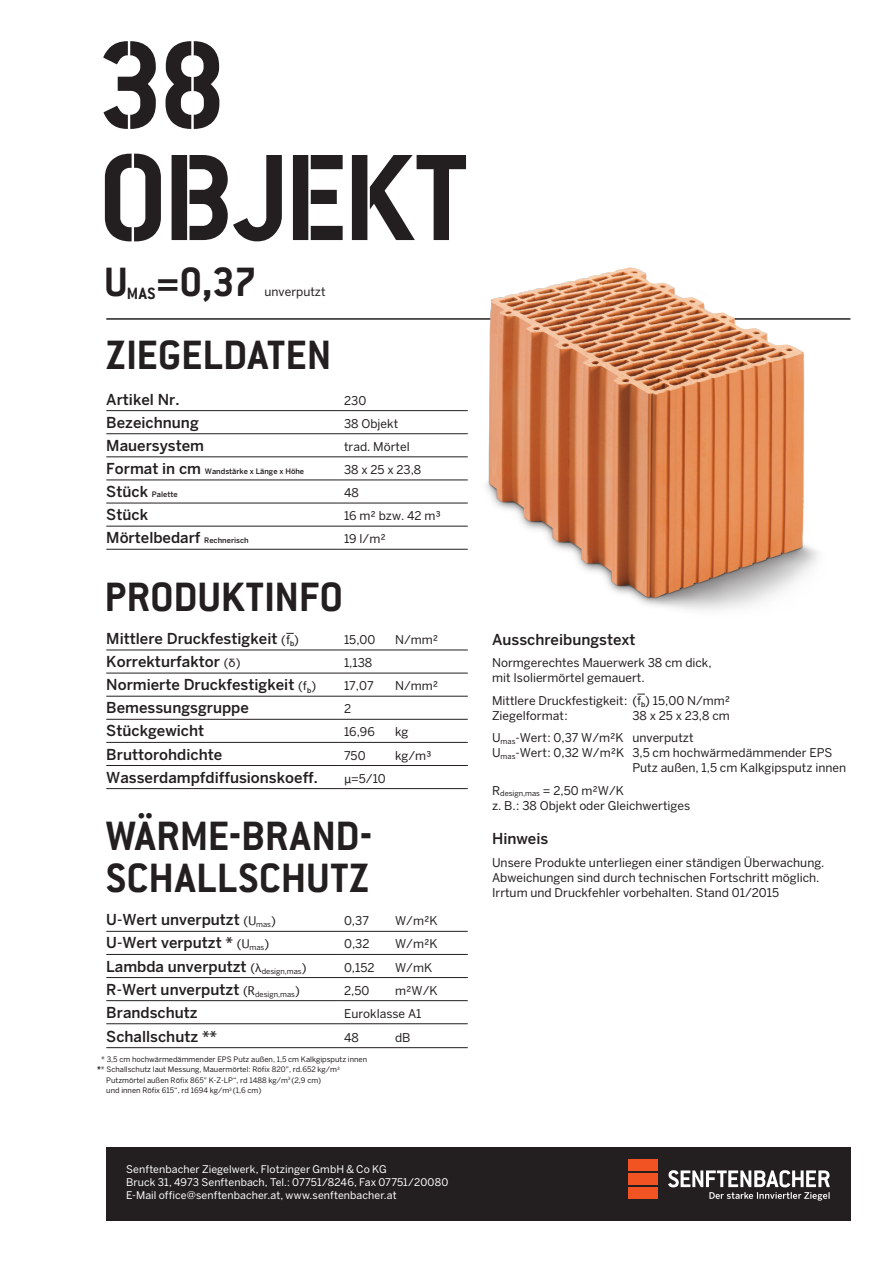
<style>
.page{position:relative;width:893px;height:1263px;background:#fff}
.page>*{position:absolute;margin:0;border:0;box-sizing:border-box;transform-origin:0 0}
.t1{font:135px/112.5px "OK Stencil";letter-spacing:-.04em;color:#231f20}
.t2{font:700 45px/42px "Conduit ITC";color:#231f20}
.t3{font:700 18px "Conduit ITC";color:#231f20}
.t4{font:500 15px "Benton Sans";color:#231f20}
.t5{font:12px/15px "Benton Sans";color:#231f20}
.t6{font:10.5px/12.8px "Benton Sans";letter-spacing:.01em;color:#fff}
.t7{font:7.5px "Benton Sans";color:#231f20}
.t8{font:500 7.5px "Benton Sans";color:#231f20}
.s1{font-size:15px}
.s2{font-size:7.5px}
.s3{font-weight:400;font-size:12px}
</style>
<div class="page">
<div style="left:106px;top:1147px;width:744px;height:73px;background:#231f20"></div>
<div style="left:629px;top:1187px;width:29px;height:12px;background:#f15422"></div>
<div style="left:629px;top:1173px;width:29px;height:11px;background:#f15422"></div>
<div style="left:629px;top:1159px;width:29px;height:11px;background:#f15422"></div>
<svg style="left:668px;top:1170px;width:162px;height:30px"></svg>
<hr style="left:106px;top:410px;width:232px;height:1px;background:#231f20">
<hr style="left:338px;top:410px;width:130px;height:1px;background:#231f20">
<hr style="left:106px;top:433px;width:232px;height:1px;background:#231f20">
<hr style="left:338px;top:433px;width:130px;height:1px;background:#231f20">
<hr style="left:106px;top:456px;width:232px;height:1px;background:#231f20">
<hr style="left:338px;top:456px;width:130px;height:1px;background:#231f20">
<hr style="left:106px;top:480px;width:232px;height:1px;background:#231f20">
<hr style="left:338px;top:480px;width:130px;height:1px;background:#231f20">
<hr style="left:106px;top:503px;width:232px;height:1px;background:#231f20">
<hr style="left:338px;top:503px;width:130px;height:1px;background:#231f20">
<hr style="left:106px;top:526px;width:232px;height:1px;background:#231f20">
<hr style="left:338px;top:526px;width:130px;height:1px;background:#231f20">
<hr style="left:106px;top:549px;width:232px;height:1px;background:#231f20">
<hr style="left:338px;top:549px;width:130px;height:1px;background:#231f20">
<hr style="left:106px;top:650px;width:232px;height:1px;background:#231f20">
<hr style="left:338px;top:650px;width:130px;height:1px;background:#231f20">
<hr style="left:106px;top:673px;width:232px;height:1px;background:#231f20">
<hr style="left:338px;top:673px;width:130px;height:1px;background:#231f20">
<hr style="left:106px;top:696px;width:232px;height:1px;background:#231f20">
<hr style="left:338px;top:696px;width:130px;height:1px;background:#231f20">
<hr style="left:106px;top:719px;width:232px;height:1px;background:#231f20">
<hr style="left:338px;top:719px;width:130px;height:1px;background:#231f20">
<hr style="left:106px;top:742px;width:232px;height:1px;background:#231f20">
<hr style="left:338px;top:742px;width:130px;height:1px;background:#231f20">
<hr style="left:106px;top:765px;width:232px;height:1px;background:#231f20">
<hr style="left:338px;top:765px;width:130px;height:1px;background:#231f20">
<hr style="left:106px;top:788px;width:232px;height:1px;background:#231f20">
<hr style="left:338px;top:788px;width:130px;height:1px;background:#231f20">
<hr style="left:106px;top:931px;width:232px;height:1px;background:#231f20">
<hr style="left:338px;top:931px;width:130px;height:1px;background:#231f20">
<hr style="left:106px;top:954px;width:232px;height:1px;background:#231f20">
<hr style="left:338px;top:954px;width:130px;height:1px;background:#231f20">
<hr style="left:106px;top:977px;width:232px;height:1px;background:#231f20">
<hr style="left:338px;top:977px;width:130px;height:1px;background:#231f20">
<hr style="left:106px;top:1000px;width:232px;height:1px;background:#231f20">
<hr style="left:338px;top:1000px;width:130px;height:1px;background:#231f20">
<hr style="left:106px;top:1023px;width:232px;height:1px;background:#231f20">
<hr style="left:338px;top:1023px;width:130px;height:1px;background:#231f20">
<hr style="left:106px;top:1047px;width:232px;height:1px;background:#231f20">
<hr style="left:338px;top:1047px;width:130px;height:1px;background:#231f20">
<hr style="left:106px;top:318px;width:744px;height:2px;background:#231f20">
<img style="left:478px;top:267px;width:373px;height:343px">
<h1 class="t1" style="left:97px;top:27px;width:372px">38<br>OBJEKT</h1>
<h2 class="t2" style="left:104px;top:260px;width:25px">U</h2>
<h2 class="t2" style="left:156px;top:260px;width:102px">=0,37</h2>
<p class="t5" style="left:264px;top:284px;width:63px">unverputzt</p>
<h3 class="t3" style="left:127px;top:283px;width:30px">MAS</h3>
<h2 class="t2" style="left:106px;top:333px;width:227px">ZIEGELDATEN</h2>
<p class="t4" style="left:106px;top:390px;width:75px">Artikel Nr.</p>
<p class="t5" style="left:344px;top:393px;width:24px">230</p>
<p class="t4" style="left:106px;top:413px;width:94px">Bezeichnung</p>
<p class="t5" style="left:344px;top:416px;width:56px">38 Objekt</p>
<p class="t4" style="left:106px;top:436px;width:99px">Mauersystem</p>
<p class="t5" style="left:344px;top:439px;width:67px">trad. Mörtel</p>
<p class="t8" style="left:106px;top:467px;width:199px"><span class="s1">Format in cm</span> Wandstärke x Länge x Höhe</p>
<p class="t5" style="left:344px;top:462px;width:79px">38 x 25 x 23,8</p>
<p class="t8" style="left:106px;top:490px;width:73px"><span class="s1">Stück</span> Palette</p>
<p class="t5" style="left:344px;top:485px;width:16px">48</p>
<p class="t4" style="left:106px;top:506px;width:43px">Stück</p>
<p class="t5" style="left:344px;top:508px;width:98px">16 m² bzw. 42 m³</p>
<p class="t4" style="left:106px;top:529px;width:144px">Mörtelbedarf <span class="s2">Rechnerisch</span></p>
<p class="t5" style="left:344px;top:531px;width:43px">19 l/m²</p>
<h2 class="t2" style="left:104px;top:575px;width:240px">PRODUKTINFO</h2>
<p class="t4" style="left:106px;top:630px;width:194px">Mittlere Druckfestigkeit <span class="s3">(f</span><sub>b</sub><span class="s3">)</span></p>
<p class="t5" style="left:344px;top:632px;width:33px">15,00</p>
<p class="t5" style="left:395px;top:632px;width:45px">N/mm²</p>
<p class="t4" style="left:106px;top:653px;width:136px">Korrekturfaktor <span class="s3">( )</span></p>
<p class="t5" style="left:344px;top:655px;width:30px">1,138</p>
<p class="t4" style="left:106px;top:676px;width:211px">Normierte Druckfestigkeit <span class="s3">(f</span><sub>b</sub><span class="s3">)</span></p>
<p class="t5" style="left:344px;top:678px;width:31px">17,07</p>
<p class="t5" style="left:395px;top:678px;width:45px">N/mm²</p>
<p class="t4" style="left:106px;top:699px;width:144px">Bemessungsgruppe</p>
<p class="t5" style="left:344px;top:701px;width:9px">2</p>
<p class="t4" style="left:106px;top:722px;width:99px">Stückgewicht</p>
<p class="t5" style="left:344px;top:724px;width:32px">16,96</p>
<p class="t5" style="left:395px;top:724px;width:15px">kg</p>
<p class="t4" style="left:106px;top:745px;width:117px">Bruttorohdichte</p>
<p class="t5" style="left:344px;top:747px;width:23px">750</p>
<p class="t5" style="left:395px;top:747px;width:38px">kg/m³</p>
<p class="t4" style="left:106px;top:768px;width:213px">Wasserdampfdiffusionskoeff.</p>
<p class="t5" style="left:351px;top:770px;width:36px">=5/10</p>
<h2 class="t2" style="left:106px;top:815px;width:268px">WÄRME-BRAND-<br>SCHALLSCHUTZ</h2>
<p class="t4" style="left:106px;top:911px;width:171px">U-Wert unverputzt <span class="s3">(</span> <sub>mas</sub><span class="s3">)</span></p>
<p class="t5" style="left:344px;top:913px;width:26px">0,37</p>
<p class="t5" style="left:395px;top:913px;width:44px">W/m²K</p>
<p class="t4" style="left:106px;top:934px;width:164px">U-Wert verputzt * <span class="s3">(</span> <sub>mas</sub><span class="s3">)</span></p>
<p class="t5" style="left:344px;top:936px;width:27px">0,32</p>
<p class="t5" style="left:395px;top:936px;width:44px">W/m²K</p>
<p class="t4" style="left:106px;top:957px;width:202px">Lambda unverputzt <span class="s3">(</span> <sub>design,mas</sub><span class="s3">)</span></p>
<p class="t5" style="left:344px;top:959px;width:32px">0,152</p>
<p class="t5" style="left:395px;top:959px;width:39px">W/mK</p>
<p class="t4" style="left:106px;top:980px;width:195px">R-Wert unverputzt <span class="s3">(</span> <sub>design,mas</sub><span class="s3">)</span></p>
<p class="t5" style="left:344px;top:983px;width:27px">2,50</p>
<p class="t5" style="left:395px;top:983px;width:44px">m²W/K</p>
<p class="t4" style="left:106px;top:1003px;width:93px">Brandschutz</p>
<p class="t5" style="left:344px;top:1006px;width:79px">Euroklasse A1</p>
<p class="t4" style="left:106px;top:1027px;width:112px">Schallschutz **</p>
<p class="t5" style="left:344px;top:1030px;width:16px">48</p>
<p class="t5" style="left:395px;top:1030px;width:17px">dB</p>
<p class="t7" style="left:101px;top:1054px;width:267px">* 3,5 cm hochwärmedämmender EPS Putz außen, 1,5 cm Kalkgipsputz innen</p>
<p class="t7" style="left:97px;top:1065px;width:244px">* * Schallschutz laut Messung, Mauermörtel: Röfix 820", rd.652 kg/m<sup>3</sup></p>
<p class="t7" style="left:106px;top:1075px;width:216px">Putzmörtel außen Röfix 865" K-Z-LP“, rd 1488 kg/m<sup>3</sup> (2,9 cm)</p>
<p class="t7" style="left:106px;top:1086px;width:157px">und innen Röfix 615“, rd 1694 kg/m<sup>3</sup> (1,6 cm)</p>
<p class="t4" style="left:492px;top:630px;width:145px">Ausschreibungstext</p>
<p class="t5" style="left:492px;top:655px;width:221px">Normgerechtes Mauerwerk 38 cm dick, mit Isoliermörtel gemauert.</p>
<p class="t5" style="left:492px;top:693px;width:240px">Mittlere Druckfestigkeit: (f<sub>b</sub>) 15,00 N/mm²<br>Ziegelformat:</p>
<p class="t5" style="left:492px;top:704px;width:239px;line-height:22.5px;text-indent:140px">38 x 25 x 23,8 cm<br>U<sub>mas</sub>-Wert: 0,37 W/m²K unverputzt</p>
<p class="t5" style="left:632px;top:745px;width:215px;text-indent:-140px">U<sub>mas</sub>-Wert: 0,32 W/m²K 3,5 cm hochwärmedämmender EPS<br>Putz außen, 1,5 cm Kalkgipsputz innen</p>
<p class="t5" style="left:492px;top:783px;width:200px">R<sub>design,mas</sub> = 2,50 m²W/K<br>z. B.: 38 Objekt oder Gleichwertiges</p>
<p class="t4" style="left:492px;top:830px;width:58px">Hinweis</p>
<p class="t5" style="left:492px;top:855px;width:334px">Unsere Produkte unterliegen einer ständigen Überwachung.<br>Abweichungen sind durch technischen Fortschritt möglich.<br>Irrtum und Druckfehler vorbehalten. Stand 01/2015</p>
<p class="t6" style="left:126px;top:1163px;width:323px">Senftenbacher Ziegelwerk, Flotzinger GmbH &amp; Co KG<br>Bruck 31, 4973 Senftenbach, Tel.: 07751/8246, Fax 07751/20080<br>E-Mail office@senftenbacher.at, www.senftenbacher.at</p>
</div>
